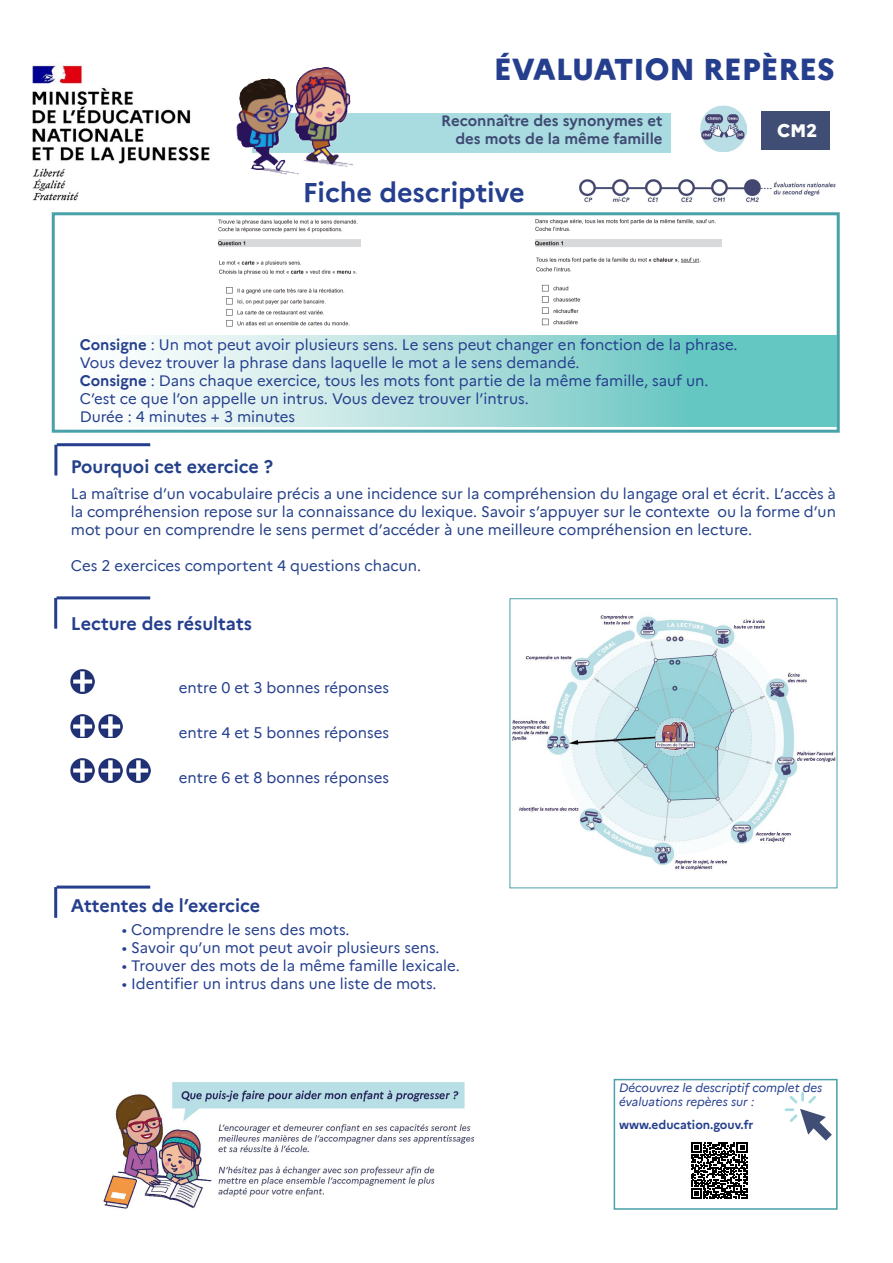
<style>
.page{position:relative;width:893px;height:1263px;background:#fff}
.page>*{position:absolute;margin:0;border:0;box-sizing:border-box;transform-origin:0 0}
.t1{font:800 30px "Marianne";color:#253f8e}
.t2{font:700 27px "Marianne";color:#253f8e}
.t3{font:700 18px "Marianne";color:#253f8e}
.t4{font:700 18px "Marianne";color:#24418a}
.t5{font:800 18px "Marianne";color:#fff}
.t6{font:15px "Marianne";color:#253f8e}
.t7{font:15px/18px "Marianne";color:#24418a;text-align:justify}
.t8{font:700 15px "Marianne";color:#3f4a72}
.t9{font:italic 12px/14.4px "Marianne";color:#253f8e}
.t10{font:700 12px "Marianne";color:#253f8e}
.s1{font-weight:700}
</style>
<div class="page">
<img style="left:71px;top:669px;width:24px;height:24px">
<img style="left:71px;top:714px;width:24px;height:24px">
<img style="left:99px;top:714px;width:24px;height:24px">
<img style="left:71px;top:759px;width:24px;height:24px">
<img style="left:99px;top:759px;width:24px;height:24px">
<img style="left:127px;top:759px;width:23px;height:24px">
<img style="left:32px;top:65px;width:178px;height:152px">
<div style="left:253px;top:114px;width:418px;height:39px;background:#a9dce0"></div>
<div style="left:761px;top:111px;width:69px;height:39px;background:#404d74"></div>
<img style="left:579px;top:179px;width:257px;height:24px">
<img style="left:700px;top:105px;width:46px;height:46px">
<div style="left:52px;top:212px;width:788px;height:221px;border:3px solid #49a1a9"></div>
<svg style="left:138px;top:335px;width:698px;height:91px;background:#a5dcd9"></svg>
<img style="left:236px;top:67px;width:139px;height:108px">
<img style="left:103px;top:1082px;width:372px;height:128px">
<img style="left:512px;top:615px;width:323px;height:256px">
<hr style="left:57px;top:443px;width:93px;height:3px;background:#253f8e">
<hr style="left:54px;top:445px;width:3px;height:30px;background:#253f8e">
<hr style="left:57px;top:596px;width:93px;height:3px;background:#253f8e">
<hr style="left:54px;top:598px;width:3px;height:31px;background:#253f8e">
<hr style="left:57px;top:885px;width:93px;height:3px;background:#253f8e">
<hr style="left:54px;top:887px;width:3px;height:31px;background:#253f8e">
<div style="left:614px;top:1079px;width:224px;height:131px;border:2px solid #49a1a9"></div>
<svg style="left:785px;top:1092px;width:47px;height:48px"></svg>
<svg style="left:691px;top:1142px;width:56px;height:57px"></svg>
<img style="left:217px;top:219px;width:144px;height:108px">
<img style="left:534px;top:219px;width:188px;height:107px">
<p class="t1" style="left:494px;top:46px;width:342px">ÉVALUATION REPÈRES</p>
<p class="t8" style="left:441px;top:109px;width:223px">Reconnaître des synonymes et</p>
<p class="t8" style="left:455px;top:127px;width:209px">des mots de la même famille</p>
<p class="t2" style="left:303px;top:171px;width:224px">Fiche descriptive</p>
<p class="t5" style="left:777px;top:117px;width:42px">CM2</p>
<p class="t6" style="left:80px;top:333px;width:659px"><span class="s1">Consigne</span> : Un mot peut avoir plusieurs sens. Le sens peut changer en fonction de la phrase.</p>
<p class="t6" style="left:80px;top:351px;width:501px">Vous devez trouver la phrase dans laquelle le mot a le sens demandé.</p>
<p class="t6" style="left:80px;top:369px;width:630px"><span class="s1">Consigne</span> : Dans chaque exercice, tous les mots font partie de la même famille, sauf un.</p>
<p class="t6" style="left:80px;top:387px;width:451px">C’est ce que l’on appelle un intrus. Vous devez trouver l’intrus.</p>
<p class="t6" style="left:80px;top:405px;width:217px">Durée : 4 minutes + 3 minutes</p>
<p class="t4" style="left:71px;top:452px;width:204px">Pourquoi cet exercice ?</p>
<p class="t7" style="left:71px;top:484px;width:767px">La maîtrise d’un vocabulaire précis a une incidence sur la compréhension du langage oral et écrit. L’accès à la compréhension repose sur la connaissance du lexique. Savoir s’appuyer sur le contexte ou la forme d’un mot pour en comprendre le sens permet d’accéder à une meilleure compréhension en lecture.</p>
<p class="t7" style="left:71px;top:556px;width:352px">Ces 2 exercices comportent 4 questions chacun.</p>
<p class="t3" style="left:71px;top:610px;width:183px">Lecture des résultats</p>
<p class="t6" style="left:179px;top:676px;width:212px">entre 0 et 3 bonnes réponses</p>
<p class="t6" style="left:179px;top:721px;width:212px">entre 4 et 5 bonnes réponses</p>
<p class="t6" style="left:179px;top:766px;width:212px">entre 6 et 8 bonnes réponses</p>
<p class="t3" style="left:71px;top:892px;width:191px">Attentes de l’exercice</p>
<p class="t6" style="left:122px;top:917px;width:229px">• Comprendre le sens des mots.</p>
<p class="t6" style="left:122px;top:935px;width:319px">• Savoir qu’un mot peut avoir plusieurs sens.</p>
<p class="t6" style="left:122px;top:953px;width:339px">• Trouver des mots de la même famille lexicale.</p>
<p class="t6" style="left:122px;top:971px;width:316px">• Identifier un intrus dans une liste de mots.</p>
<p class="t9" style="left:619px;top:1079px;width:205px">Découvrez le descriptif complet des évaluations repères sur :</p>
<p class="t10" style="left:619px;top:1116px;width:136px">www.education.gouv.fr</p>
</div>
